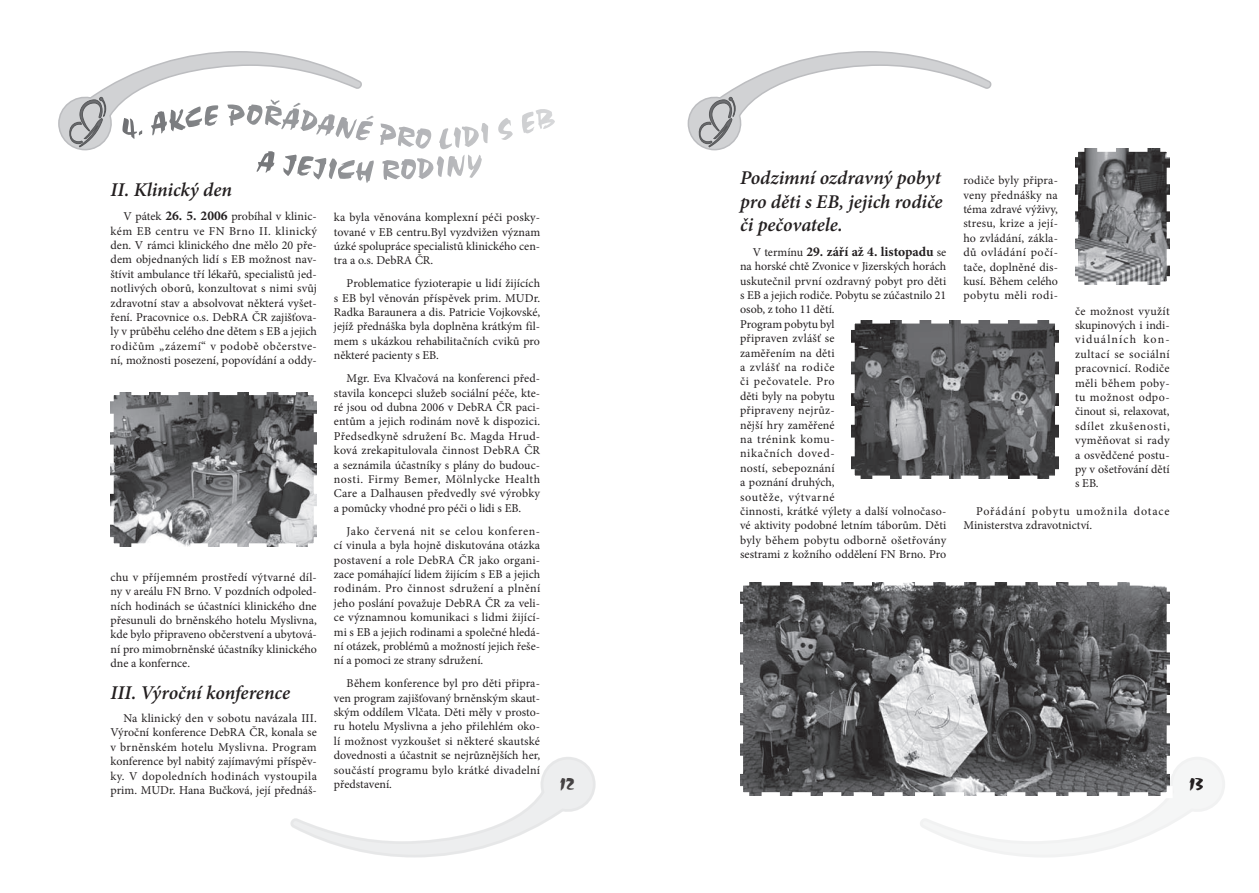
<style>
.page{position:relative;width:1259px;height:893px;background:#fff}
.page>*{position:absolute;margin:0;border:0;box-sizing:border-box;transform-origin:0 0}
.t1{font:italic 600 19.5px/23.4px "Minion Pro";letter-spacing:-.005em;color:#231f20;text-align:justify}
.t2{font:18px "Choc DCE";color:#231f20}
.t3{font:700 13.5px "Minion Pro";color:#231f20}
.t4{font:12px/14.4px "Minion Pro";letter-spacing:.005em;color:#231f20;text-align:justify}
.t5{font:12px/14.4px "Minion Pro";letter-spacing:.04em;color:#231f20}
.s1{font-weight:700;font-size:13.5px}
.s2{font-weight:400;font-size:12px}
</style>
<div class="page">
<svg style="left:687px;top:51px;width:304px;height:99px"></svg>
<svg style="left:290px;top:757px;width:306px;height:101px"></svg>
<svg style="left:110px;top:392px;width:207px;height:155px;background:#7b7c7e"></svg>
<svg style="left:920px;top:757px;width:305px;height:100px"></svg>
<svg style="left:740px;top:582px;width:435px;height:219px;background:#6b6b6c"></svg>
<svg style="left:851px;top:320px;width:208px;height:159px;background:#646466"></svg>
<svg style="left:1075px;top:148px;width:95px;height:137px;background:#7f7f82"></svg>
<svg style="left:58px;top:51px;width:304px;height:100px"></svg>
<h1 class="t1" style="left:111px;top:178px;width:123px">II. Klinický den</h1>
<p class="t4" style="left:111px;top:209px;width:208px;text-indent:13px">V pátek <span class="s1">26. 5. 2006</span> probíhal v klinic&shy;kém EB centru ve FN Brno II. klinický den. V rámci klinického dne mělo 20 pře&shy;dem objednaných lidí s EB možnost nav&shy;štívit ambulance tří lékařů, specialistů jed&shy;notlivých oborů, konzultovat s nimi svůj zdravotní stav a absolvovat některá vyšet&shy;ření. Pracovnice o.s. DebRA ČR zajišťova&shy;ly v průběhu celého dne dětem s EB a jejich rodičům „zázemí“ v podobě občerstve&shy;ní, možnosti posezení, popovídání a oddy-</p>
<p class="t4" style="left:111px;top:570px;width:208px">chu v příjemném prostředí výtvarné díl&shy;ny v areálu FN Brno. V pozdních odpoled&shy;ních hodinách se účastníci klinického dne přesunuli do brněnského hotelu Myslivna, kde bylo připraveno občerstvení a ubytová&shy;ní pro mimobrněnské účastníky klinického dne a konfernce.</p>
<h1 class="t1" style="left:111px;top:682px;width:181px">III. Výroční konference</h1>
<p class="t4" style="left:111px;top:711px;width:208px;text-indent:13px">Na klinický den v sobotu navázala III.<br>Výroční konference DebRA ČR, konala se v brněnském hotelu Myslivna. Program konference byl nabitý zajímavými příspěv&shy;ky. V dopoledních hodinách vystoupila prim. MUDr. Hana Bučková, její přednáš-</p>
<p class="t4" style="left:334px;top:210px;width:208px">ka byla věnována komplexní péči posky&shy;tované v EB centru.Byl vyzdvižen význam úzké spolupráce specialistů klinického cen&shy;tra a o.s. DebRA ČR.</p>
<p class="t4" style="left:334px;top:276px;width:208px;text-indent:13px">Problematice fyzioterapie u lidí žijících s EB byl věnován příspěvek prim. MUDr.<br>Radka Baraunera a dis. Patricie Vojkovské, jejíž přednáška byla doplněna krátkým fil&shy;mem s ukázkou rehabilitačních cviků pro některé pacienty s EB.</p>
<p class="t4" style="left:334px;top:371px;width:208px;text-indent:13px">Mgr. Eva Klvačová na konferenci před&shy;stavila koncepci služeb sociální péče, kte&shy;ré jsou od dubna 2006 v DebRA ČR paci&shy;entům a jejich rodinám nově k dispozici.<br>Předsedkyně sdružení Bc. Magda Hrud&shy;ková zrekapitulovala činnost DebRA ČR a seznámila účastníky s plány do budouc&shy;nosti. Firmy Bemer, Mölnlycke Health Care a Dalhausen předvedly své výrobky a pomůcky vhodné pro péči o lidi s EB.</p>
<p class="t4" style="left:334px;top:524px;width:208px;text-indent:13px">Jako červená nit se celou konferen&shy;cí vinula a byla hojně diskutována otázka postavení a role DebRA ČR jako organi&shy;zace pomáhající lidem žijícím s EB a jejich rodinám. Pro činnost sdružení a plnění jeho poslání považuje DebRA ČR za veli&shy;ce významnou komunikaci s lidmi žijící&shy;mi s EB a jejich rodinami a společné hledá&shy;ní otázek, problémů a možností jejich řeše&shy;ní a pomoci ze strany sdružení.</p>
<p class="t4" style="left:334px;top:676px;width:208px;text-indent:13px">Během konference byl pro děti připra&shy;ven program zajišťovaný brněnským skaut&shy;ským oddílem Vlčata. Děti měly v prosto&shy;ru hotelu Myslivna a jeho přilehlém oko&shy;lí možnost vyzkoušet si některé skautské dovednosti a účastnit se nejrůznějších her, součástí programu bylo krátké divadelní představení.</p>
<h1 class="t1" style="left:740px;top:167px;width:204px">Podzimní ozdravný pobyt pro děti s EB, jejich rodiče či pečovatele.</h1>
<p class="t3" style="left:753px;top:242px;width:195px"><span class="s2">V termínu</span> 29. září až 4. listopadu <span class="s2">se</span></p>
<p class="t4" style="left:740px;top:259px;width:208px;text-align:left">na horské chtě Zvonice v Jizerských horách uskutečnil první ozdravný pobyt pro děti s EB a jejich rodiče. Pobytu se zúčastnilo 21 osob, z toho 11 dětí.<br>Program pobytu byl<br>připraven zvlášť se<br>zaměřením na děti<br>a zvlášť na rodiče<br>či pečovatele. Pro<br>děti byly na pobytu<br>připraveny nejrůz-<br>nější hry zaměřené<br>na trénink komu-<br>nikačních doved-<br>ností, sebepoznání<br>a poznání druhých,<br>soutěže, výtvarné<br>činnosti, krátké výlety a další volnočaso&shy;vé aktivity podobné letním táborům. Děti byly během pobytu odborně ošetřovány sestrami z kožního oddělení FN Brno. Pro</p>
<p class="t4" style="left:963px;top:173px;width:96px">rodiče byly připra&shy;veny přednášky na téma zdravé výživy, stresu, krize a její&shy;ho zvládání, zákla&shy;dů ovládání počí&shy;tače, doplněné dis&shy;kusí. Během celého pobytu měli rodi-</p>
<p class="t4" style="left:1075px;top:304px;width:96px">če možnost využít skupinových i indi&shy;viduálních kon&shy;zultací se sociální pracovnicí. Rodiče měli během poby&shy;tu možnost odpo&shy;činout si, relaxovat, sdílet zkušenosti, vyměňovat si rady a osvědčené postu&shy;py v ošetřování dětí s EB.</p>
<p class="t5" style="left:963px;top:504px;width:208px;text-indent:13px">Pořádání pobytu umožnila dotace<br>Ministerstva zdravotnictví.</p>
<h2 class="t2" style="left:559px;top:774px;width:16px">12</h2>
<h2 class="t2" style="left:1188px;top:774px;width:15px">13</h2>
</div>
